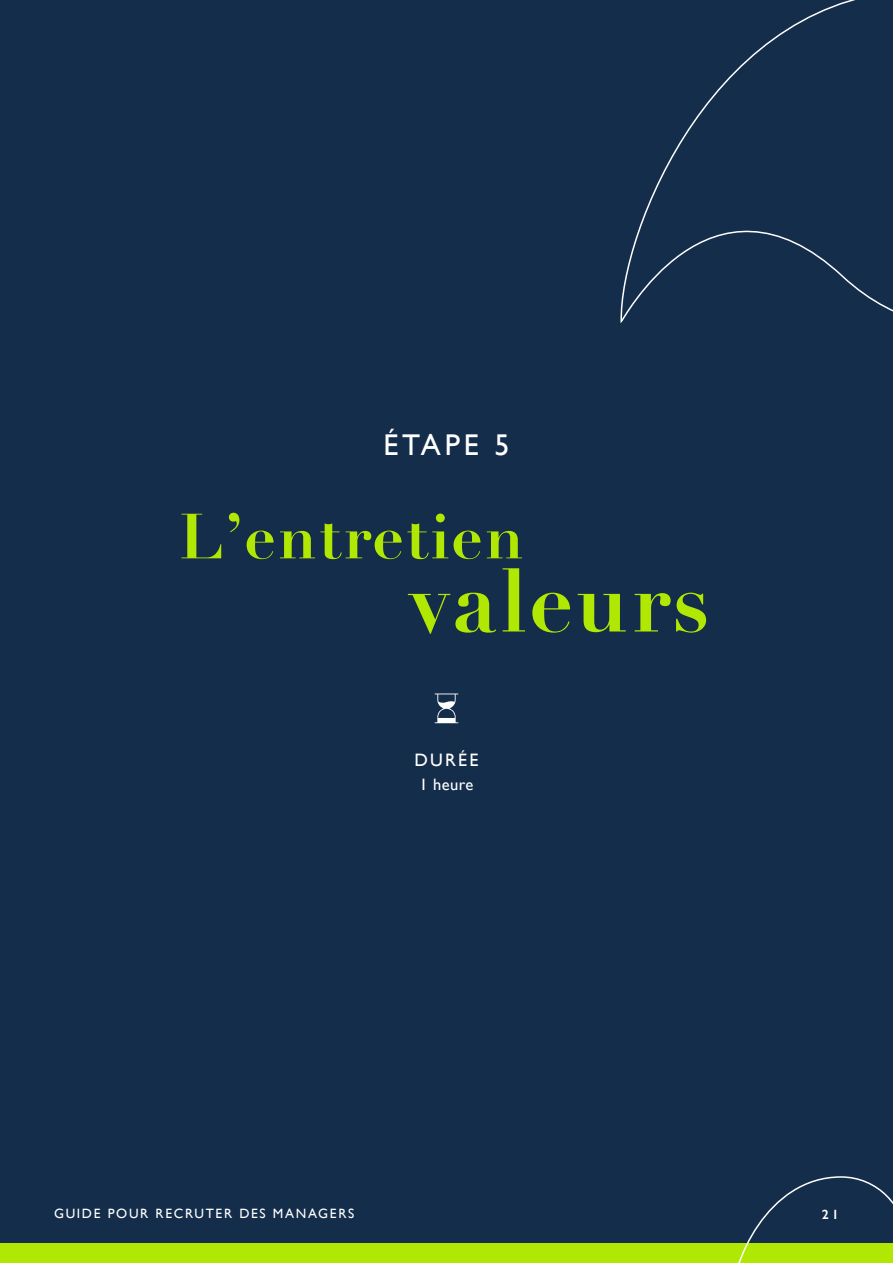
<style>
.page{position:relative;width:893px;height:1263px;background:#fff}
.page>*{position:absolute;margin:0;border:0;box-sizing:border-box;transform-origin:0 0}
.t1{font:700 87.75px "Didot";letter-spacing:.025em;color:#b0e803}
.t2{font:700 62.7px "Didot";letter-spacing:.025em;color:#b0e803}
.t3{font:30px "Gill Sans";letter-spacing:.125em;color:#fff}
.t4{font:18px "Gill Sans";letter-spacing:.125em;color:#fff}
.t5{font:16.5px "Gill Sans";letter-spacing:.025em;color:#fff}
.t6{font:13.5px "Gill Sans";letter-spacing:.125em;color:#fff}
.t7{font:600 13.5px "Gill Sans";color:#fff}
</style>
<div class="page">
<div style="left:0;top:0;width:893px;height:1243px;background:#142d4a"></div>
<div style="left:0;top:1243px;width:893px;height:20px;background:#b0e803"></div>
<svg style="left:738px;top:1176px;width:155px;height:87px"></svg>
<svg style="left:620px;top:0;width:273px;height:324px"></svg>
<svg style="left:435px;top:693px;width:23px;height:30px"></svg>
<h3 class="t3" style="left:383px;top:427px;width:128px">ÉTAPE 5</h3>
<h2 class="t2" style="left:179px;top:497px;width:347px">L’entretien</h2>
<h1 class="t1" style="left:409px;top:545px;width:302px">valeurs</h1>
<h3 class="t4" style="left:414px;top:750px;width:66px">DURÉE</h3>
<p class="t5" style="left:420px;top:775px;width:55px">1 heure</p>
<p class="t6" style="left:54px;top:1206px;width:302px">GUIDE POUR RECRUTER DES MANAGERS</p>
<p class="t7" style="left:822px;top:1206px;width:19px">21</p>
</div>
